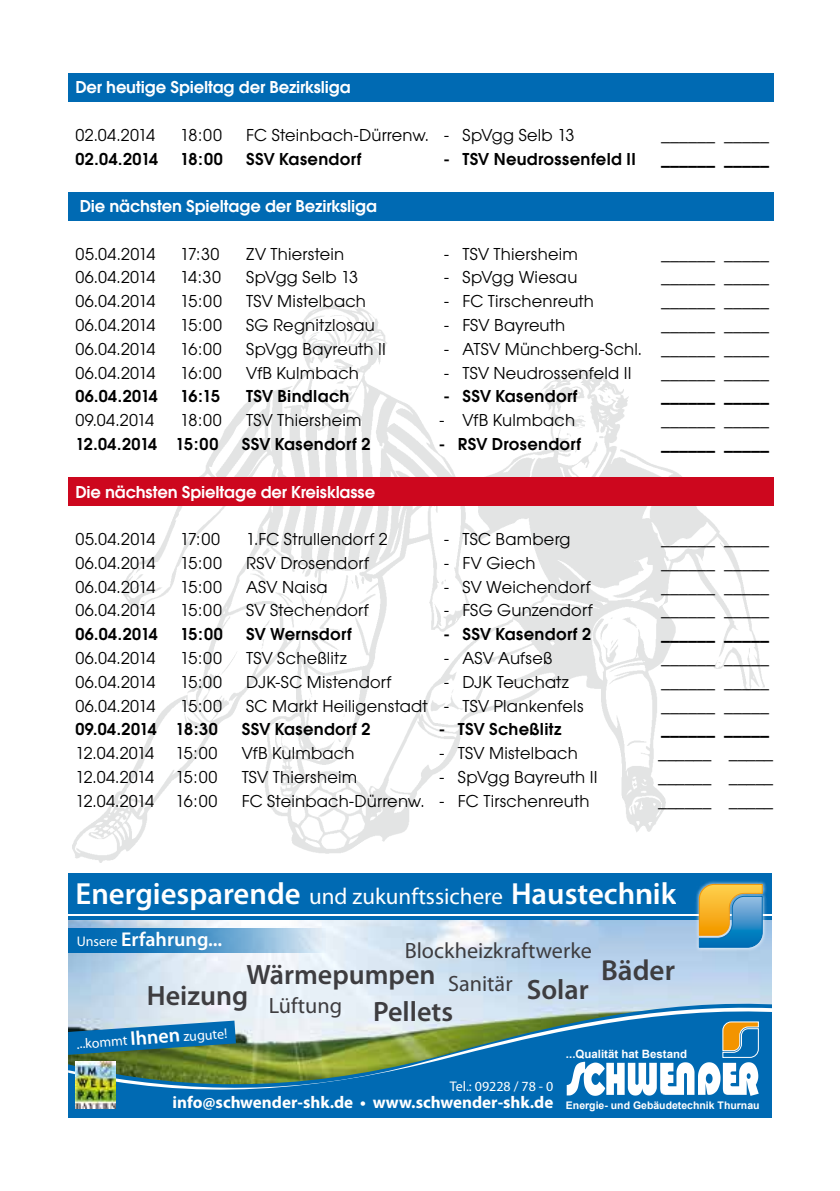
<style>
.page{position:relative;width:840px;height:1191px;background:#fff}
.page>*{position:absolute;margin:0;border:0;box-sizing:border-box;transform-origin:0 0}
.t1{font:600 30.6px "Myriad Pro";color:#fff}
.t2{font:600 29px "Myriad Pro";color:#3e3d40}
.t3{font:600 28px "Myriad Pro";color:#3e3d40}
.t4{font:22.2px "Myriad Pro";color:#3e3d40}
.t5{font:600 20px "Myriad Pro";color:#fff}
.t6{font:18px "Avant Garde Gothic Itc T";letter-spacing:.01em;color:#000}
.t7{font:600 18px "Avant Garde Gothic Itc T";letter-spacing:.015em;color:#000}
.t8{font:600 18px "Avant Garde Gothic Itc T";letter-spacing:-.01em;color:#fff}
.t9{font:600 18px "Avant Garde Gothic Itc T";letter-spacing:-.025em;color:#000}
.t10{font:18px "Avant Garde Gothic Itc T";letter-spacing:-.035em;color:#000}
.t11{font:18px "Avant Garde Gothic Itc T";letter-spacing:-.04em;color:#000}
.t12{font:700 17px "Myriad Pro";color:#fff}
.t13{font:14px "Myriad Pro";color:#fff}
.t14{font:700 11.4px "Arial";color:#fff}
.t15{font:700 10.4px "Arial";color:#fff}
.s1{font-weight:400;font-size:23px}
.s2{font-weight:400;font-size:14px}
.s3{font-weight:600;font-size:20px}
</style>
<div class="page">
<img style="left:72px;top:304px;width:691px;height:558px">
<div style="left:68px;top:478px;width:704px;height:28px;background:#cd071e"></div>
<div style="left:68px;top:192px;width:704px;height:28px;background:#006ab3"></div>
<div style="left:68px;top:74px;width:704px;height:28px;background:#006ab3"></div>
<img style="left:68px;top:920px;width:580px;height:71px">
<svg style="left:68px;top:991px;width:703px;height:8px;background:#d6e5f1"></svg>
<svg style="left:68px;top:999px;width:703px;height:118px;background:#5794a8"></svg>
<div style="left:68px;top:873px;width:703px;height:41px;background:#006ab3"></div>
<hr style="left:68px;top:916px;width:703px;height:4px;background:#006ab3">
<img style="left:75px;top:1061px;width:40px;height:47px">
<img style="left:648px;top:920px;width:123px;height:78px">
<img style="left:676px;top:920px;width:95px;height:50px">
<img style="left:706px;top:881px;width:60px;height:9px">
<img style="left:693px;top:890px;width:74px;height:63px">
<svg style="left:698px;top:883px;width:64px;height:65px;background:#92a17f"></svg>
<svg style="left:68px;top:928px;width:258px;height:24px;background:#5198ca"></svg>
<svg style="left:566px;top:1021px;width:192px;height:74px"></svg>
<p class="t8" style="left:75px;top:77px;width:277px">Der heutige Spieltag der Bezirksliga</p>
<p class="t6" style="left:75px;top:124px;width:81px">02.04.2014</p>
<p class="t6" style="left:180px;top:124px;width:43px">18:00</p>
<p class="t6" style="left:246px;top:124px;width:329px">FC Steinbach-Dürrenw. - SpVgg Selb 13</p>
<p class="t7" style="left:75px;top:148px;width:149px">02.04.2014 18:00</p>
<p class="t7" style="left:246px;top:148px;width:117px">SSV Kasendorf</p>
<p class="t7" style="left:444px;top:148px;width:193px">- TSV Neudrossenfeld II</p>
<p class="t8" style="left:80px;top:195px;width:299px">Die nächsten Spieltage der Bezirksliga</p>
<p class="t6" style="left:75px;top:243px;width:81px">05.04.2014</p>
<p class="t6" style="left:180px;top:243px;width:41px">17:30</p>
<p class="t6" style="left:246px;top:243px;width:99px">ZV Thierstein</p>
<p class="t6" style="left:444px;top:243px;width:135px">- TSV Thiersheim</p>
<p class="t6" style="left:75px;top:267px;width:81px">06.04.2014</p>
<p class="t6" style="left:180px;top:267px;width:42px">14:30</p>
<p class="t6" style="left:246px;top:267px;width:113px">SpVgg Selb 13</p>
<p class="t6" style="left:444px;top:267px;width:134px">- SpVgg Wiesau</p>
<p class="t6" style="left:75px;top:291px;width:81px">06.04.2014</p>
<p class="t6" style="left:180px;top:291px;width:43px">15:00</p>
<p class="t6" style="left:246px;top:291px;width:121px">TSV Mistelbach</p>
<p class="t6" style="left:444px;top:291px;width:151px">- FC Tirschenreuth</p>
<p class="t6" style="left:75px;top:314px;width:81px">06.04.2014</p>
<p class="t6" style="left:180px;top:314px;width:43px">15:00</p>
<p class="t6" style="left:246px;top:314px;width:130px">SG Regnitzlosau</p>
<p class="t6" style="left:444px;top:314px;width:122px">- FSV Bayreuth</p>
<p class="t6" style="left:660px;top:124px;width:109px">______ _____</p>
<p class="t7" style="left:660px;top:148px;width:109px">______ _____</p>
<p class="t6" style="left:660px;top:243px;width:109px">______ _____</p>
<p class="t6" style="left:660px;top:267px;width:109px">______ _____</p>
<p class="t6" style="left:660px;top:291px;width:109px">______ _____</p>
<p class="t6" style="left:660px;top:314px;width:109px">______ _____</p>
<p class="t6" style="left:75px;top:338px;width:81px">06.04.2014</p>
<p class="t6" style="left:180px;top:338px;width:43px">16:00</p>
<p class="t6" style="left:246px;top:338px;width:141px">SpVgg Bayreuth II</p>
<p class="t6" style="left:444px;top:338px;width:326px">- ATSV Münchberg-Schl. ______ _____</p>
<p class="t6" style="left:75px;top:362px;width:81px">06.04.2014</p>
<p class="t6" style="left:180px;top:362px;width:43px">16:00</p>
<p class="t6" style="left:246px;top:362px;width:114px">VfB Kulmbach</p>
<p class="t6" style="left:444px;top:362px;width:188px">- TSV Neudrossenfeld II</p>
<p class="t6" style="left:660px;top:362px;width:109px">______ _____</p>
<p class="t9" style="left:75px;top:386px;width:146px">06.04.2014 16:15</p>
<p class="t7" style="left:246px;top:386px;width:105px">TSV Bindlach</p>
<p class="t7" style="left:444px;top:386px;width:135px">- SSV Kasendorf</p>
<p class="t7" style="left:660px;top:386px;width:109px">______ _____</p>
<p class="t6" style="left:75px;top:410px;width:80px">09.04.2014</p>
<p class="t6" style="left:180px;top:410px;width:43px">18:00</p>
<p class="t6" style="left:246px;top:410px;width:117px">TSV Thiersheim</p>
<p class="t6" style="left:439px;top:410px;width:137px">- VfB Kulmbach</p>
<p class="t6" style="left:660px;top:410px;width:109px">______ _____</p>
<p class="t9" style="left:75px;top:433px;width:144px">12.04.2014 15:00</p>
<p class="t7" style="left:241px;top:433px;width:130px">SSV Kasendorf 2</p>
<p class="t7" style="left:439px;top:433px;width:143px">- RSV Drosendorf</p>
<p class="t7" style="left:660px;top:433px;width:109px">______ _____</p>
<p class="t8" style="left:75px;top:481px;width:301px">Die nächsten Spieltage der Kreisklasse</p>
<p class="t6" style="left:75px;top:528px;width:81px">05.04.2014</p>
<p class="t6" style="left:180px;top:528px;width:42px">17:00</p>
<p class="t6" style="left:246px;top:528px;width:143px">1.FC Strullendorf 2</p>
<p class="t6" style="left:444px;top:528px;width:128px">- TSC Bamberg</p>
<p class="t6" style="left:660px;top:528px;width:109px">______ _____</p>
<p class="t6" style="left:75px;top:552px;width:81px">06.04.2014</p>
<p class="t6" style="left:180px;top:552px;width:43px">15:00</p>
<p class="t6" style="left:246px;top:552px;width:124px">RSV Drosendorf</p>
<p class="t6" style="left:444px;top:552px;width:93px">- FV Giech</p>
<p class="t6" style="left:660px;top:552px;width:109px">______ _____</p>
<p class="t6" style="left:75px;top:576px;width:81px">06.04.2014</p>
<p class="t6" style="left:180px;top:576px;width:43px">15:00</p>
<p class="t6" style="left:246px;top:576px;width:83px">ASV Naisa</p>
<p class="t6" style="left:444px;top:576px;width:148px">- SV Weichendorf</p>
<p class="t6" style="left:660px;top:576px;width:109px">______ _____</p>
<p class="t6" style="left:75px;top:600px;width:81px">06.04.2014</p>
<p class="t6" style="left:180px;top:600px;width:43px">15:00</p>
<p class="t6" style="left:246px;top:600px;width:124px">SV Stechendorf</p>
<p class="t6" style="left:444px;top:600px;width:150px">- FSG Gunzendorf</p>
<p class="t6" style="left:660px;top:600px;width:109px">______ _____</p>
<p class="t7" style="left:75px;top:623px;width:149px">06.04.2014 15:00</p>
<p class="t7" style="left:246px;top:623px;width:107px">SV Wernsdorf</p>
<p class="t7" style="left:444px;top:623px;width:148px">- SSV Kasendorf 2</p>
<p class="t7" style="left:660px;top:623px;width:109px">______ _____</p>
<p class="t6" style="left:75px;top:647px;width:81px">06.04.2014</p>
<p class="t6" style="left:180px;top:647px;width:43px">15:00</p>
<p class="t6" style="left:246px;top:647px;width:102px">TSV Scheßlitz</p>
<p class="t6" style="left:444px;top:647px;width:110px">- ASV Aufseß</p>
<p class="t6" style="left:660px;top:647px;width:109px">______ _____</p>
<p class="t6" style="left:75px;top:671px;width:81px">06.04.2014</p>
<p class="t6" style="left:180px;top:671px;width:43px">15:00</p>
<p class="t6" style="left:246px;top:671px;width:147px">DJK-SC Mistendorf</p>
<p class="t6" style="left:444px;top:671px;width:126px">- DJK Teuchatz</p>
<p class="t6" style="left:660px;top:671px;width:109px">______ _____</p>
<p class="t6" style="left:75px;top:695px;width:81px">06.04.2014</p>
<p class="t6" style="left:180px;top:695px;width:43px">15:00</p>
<p class="t6" style="left:246px;top:695px;width:339px">SC Markt Heiligenstadt - TSV Plankenfels</p>
<p class="t6" style="left:660px;top:695px;width:109px">______ _____</p>
<p class="t7" style="left:75px;top:719px;width:144px">09.04.2014 18:30</p>
<p class="t7" style="left:241px;top:719px;width:130px">SSV Kasendorf 2</p>
<p class="t7" style="left:439px;top:719px;width:123px">- TSV Scheßlitz</p>
<p class="t7" style="left:660px;top:719px;width:109px">______ _____</p>
<p class="t10" style="left:75px;top:742px;width:143px">12.04.2014 15:00</p>
<p class="t6" style="left:241px;top:742px;width:114px">VfB Kulmbach</p>
<p class="t6" style="left:439px;top:742px;width:139px">- TSV Mistelbach</p>
<p class="t6" style="left:658px;top:742px;width:116px">______ _____</p>
<p class="t10" style="left:75px;top:766px;width:143px">12.04.2014 15:00</p>
<p class="t6" style="left:241px;top:766px;width:117px">TSV Thiersheim</p>
<p class="t6" style="left:439px;top:766px;width:159px">- SpVgg Bayreuth II</p>
<p class="t6" style="left:658px;top:766px;width:116px">______ _____</p>
<p class="t11" style="left:75px;top:790px;width:143px">12.04.2014 16:00</p>
<p class="t6" style="left:241px;top:790px;width:349px">FC Steinbach-Dürrenw. - FC Tirschenreuth</p>
<p class="t6" style="left:658px;top:790px;width:116px">______ _____</p>
<h1 class="t1" style="left:76px;top:874px;width:602px">Energiesparende <span class="s1">und zukunftssichere</span> Haustechnik</h1>
<p class="t5" style="left:77px;top:926px;width:147px"><span class="s2">Unsere</span> Erfahrung...</p>
<p class="t4" style="left:404px;top:937px;width:188px">Blockheizkraftwerke</p>
<h3 class="t3" style="left:246px;top:956px;width:190px">Wärmepumpen</h3>
<h2 class="t2" style="left:600px;top:952px;width:75px">Bäder</h2>
<p class="t4" style="left:448px;top:970px;width:66px">Sanitär</p>
<h3 class="t3" style="left:147px;top:977px;width:103px">Heizung</h3>
<h3 class="t3" style="left:526px;top:972px;width:64px">Solar</h3>
<p class="t4" style="left:268px;top:992px;width:75px">Lüftung</p>
<h3 class="t3" style="left:373px;top:993px;width:81px">Pellets</h3>
<p class="t13" style="left:76px;top:1035px;width:152px;rotate:-4deg">...kommt <span class="s3">Ihnen</span> zugute!</p>
<p class="t13" style="left:449px;top:1078px;width:105px">Tel.: 09228 / 78 - 0</p>
<p class="t12" style="left:172px;top:1091px;width:382px">info@schwender-shk.de • www.schwender-shk.de</p>
<p class="t14" style="left:565px;top:1046px;width:122px">...Qualität hat Bestand</p>
<p class="t15" style="left:565px;top:1098px;width:195px">Energie- und Gebäudetechnik Thurnau</p>
</div>
